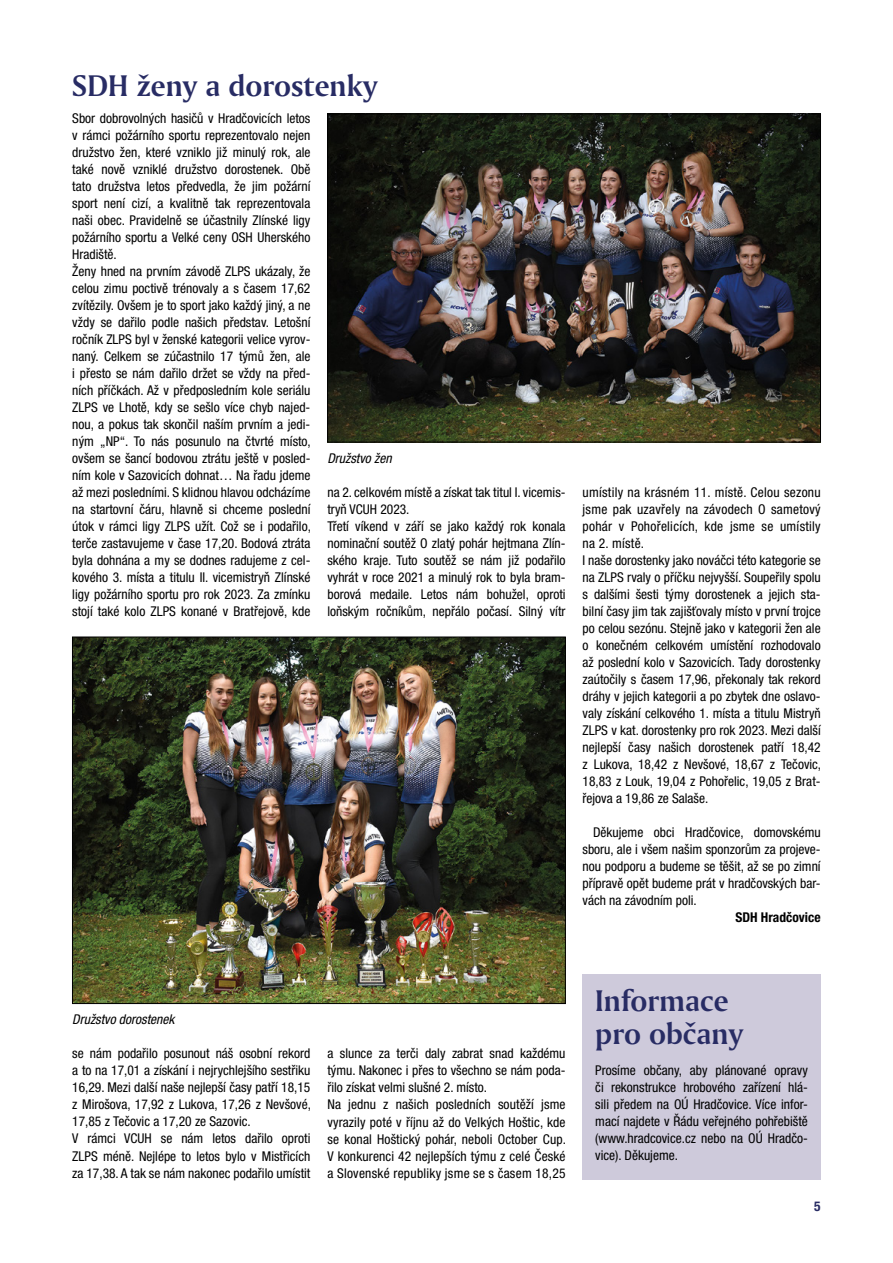
<style>
.page{position:relative;width:893px;height:1263px;background:#fff}
.page>*{position:absolute;margin:0;border:0;box-sizing:border-box;transform-origin:0 0}
.t1{font:31.5px/33px "Amerigo AT Bold A";color:#282c64}
.t2{font:condensed 13.5px/17px "Helvetica Neue LT Pro";color:#000}
.t3{font:italic condensed 13.5px "Helvetica Neue LT Pro";color:#000}
.t4{font:700 condensed 13.5px "Helvetica Neue LT Pro";color:#000}
.t5{font:700 condensed 13.5px "Helvetica Neue LT Pro";color:#282c64}
</style>
<div class="page">
<img style="left:74px;top:639px;width:490px;height:363px">
<img style="left:329px;top:116px;width:490px;height:324px">
<div style="left:327px;top:114px;width:494px;height:328px;border:1px solid #000"></div>
<div style="left:583px;top:974px;width:238px;height:205px;background:#cecadb"></div>
<h1 class="t1" style="left:72px;top:69px;width:307px">SDH ženy a dorostenky</h1>
<p class="t2" style="left:72px;top:109px;width:240px">Sbor dobrovolných hasičů v Hradčovicích letos v rámci požárního sportu reprezentovalo nejen družstvo žen, které vzniklo již minulý rok, ale také nově vzniklé družstvo dorostenek. Obě tato družstva letos předvedla, že jim požární sport není cizí, a kvalitně tak reprezentovala naši obec. Pravidelně se účastnily Zlínské ligy požárního sportu a Velké ceny OSH Uherského Hradiště.<br>Ženy hned na prvním závodě ZLPS ukázaly, že celou zimu poctivě trénovaly a s časem 17,62 zvítězily. Ovšem je to sport jako každý jiný, a ne vždy se dařilo podle našich představ. Letošní ročník ZLPS byl v ženské kategorii velice vyrov&shy;naný. Celkem se zúčastnilo 17 týmů žen, ale i přesto se nám dařilo držet se vždy na před&shy;ních příčkách. Až v předposledním kole seriálu ZLPS ve Lhotě, kdy se sešlo více chyb najed&shy;nou, a pokus tak skončil naším prvním a jedi&shy;ným „NP“. To nás posunulo na čtvrté místo, ovšem se šancí bodovou ztrátu ještě v posled&shy;ním kole v Sazovicích dohnat… Na řadu jdeme až mezi posledními. S klidnou hlavou odcházíme na startovní čáru, hlavně si chceme poslední útok v rámci ligy ZLPS užít. Což se i podařilo, terče zastavujeme v čase 17,20. Bodová ztráta byla dohnána a my se dodnes radujeme z cel&shy;kového 3. místa a titulu II. vicemistryň Zlínské ligy požárního sportu pro rok 2023. Za zmínku stojí také kolo ZLPS konané v Bratřejově, kde</p>
<p class="t3" style="left:327px;top:450px;width:66px">Družstvo žen</p>
<p class="t2" style="left:327px;top:484px;width:240px">na 2. celkovém místě a získat tak titul I. vicemis&shy;tryň VCUH 2023.<br>Třetí víkend v září se jako každý rok konala nominační soutěž O zlatý pohár hejtmana Zlín&shy;ského kraje. Tuto soutěž se nám již podařilo vyhrát v roce 2021 a minulý rok to byla bram&shy;borová medaile. Letos nám bohužel, oproti loňským ročníkům, nepřálo počasí. Silný vítr</p>
<p class="t2" style="left:583px;top:484px;width:240px">umístily na krásném 11. místě. Celou sezonu jsme pak uzavřely na závodech O sametový pohár v Pohořelicích, kde jsme se umístily na 2. místě.<br>I naše dorostenky jako nováčci této kategorie se na ZLPS rvaly o příčku nejvyšší. Soupeřily spolu s dalšími šesti týmy dorostenek a jejich sta&shy;bilní časy jim tak zajišťovaly místo v první trojce po celou sezónu. Stejně jako v kategorii žen ale o konečném celkovém umístění rozhodovalo až poslední kolo v Sazovicích. Tady dorostenky zaútočily s časem 17,96, překonaly tak rekord dráhy v jejich kategorii a po zbytek dne oslavo&shy;valy získání celkového 1. místa a titulu Mistryň ZLPS v kat. dorostenky pro rok 2023. Mezi další nejlepší časy našich dorostenek patří 18,42 z Lukova, 18,42 z Nevšové, 18,67 z Tečovic, 18,83 z Louk, 19,04 z Pohořelic, 19,05 z Brat&shy;řejova a 19,86 ze Salaše.</p>
<p class="t2" style="left:583px;top:824px;width:240px;text-align:justify;text-indent:11px">Děkujeme obci Hradčovice, domovskému sboru, ale i všem našim sponzorům za projeve&shy;nou podporu a budeme se těšit, až se po zimní přípravě opět budeme prát v hradčovských bar&shy;vách na závodním poli.</p>
<p class="t4" style="left:735px;top:909px;width:87px">SDH Hradčovice</p>
<p class="t3" style="left:72px;top:1012px;width:104px">Družstvo dorostenek</p>
<p class="t2" style="left:72px;top:1045px;width:240px">se nám podařilo posunout náš osobní rekord a to na 17,01 a získání i nejrychlejšího sestřiku 16,29. Mezi další naše nejlepší časy patří 18,15 z Mirošova, 17,92 z Lukova, 17,26 z Nevšové, 17,85 z Tečovic a 17,20 ze Sazovic.<br>V rámci VCUH se nám letos dařilo oproti ZLPS méně. Nejlépe to letos bylo v Mistřicích za 17,38. A tak se nám nakonec podařilo umístit</p>
<p class="t2" style="left:327px;top:1045px;width:240px">a slunce za terči daly zabrat snad každému týmu. Nakonec i přes to všechno se nám poda&shy;řilo získat velmi slušné 2. místo.<br>Na jednu z našich posledních soutěží jsme vyrazily poté v říjnu až do Velkých Hoštic, kde se konal Hoštický pohár, neboli October Cup.<br>V konkurenci 42 nejlepších týmu z celé České a Slovenské republiky jsme se s časem 18,25</p>
<h1 class="t1" style="left:595px;top:983px;width:149px">Informace pro občany</h1>
<p class="t2" style="left:595px;top:1062px;width:214px;text-align:justify">Prosíme občany, aby plánované opravy či rekonstrukce hrobového zařízení hlá&shy;sili předem na OÚ Hradčovice. Více infor&shy;mací najdete v Řádu veřejného pohřebiště (www.hradcovice.cz nebo na OÚ Hradčo&shy;vice). Děkujeme.</p>
<p class="t5" style="left:814px;top:1198px;width:8px">5</p>
</div>
